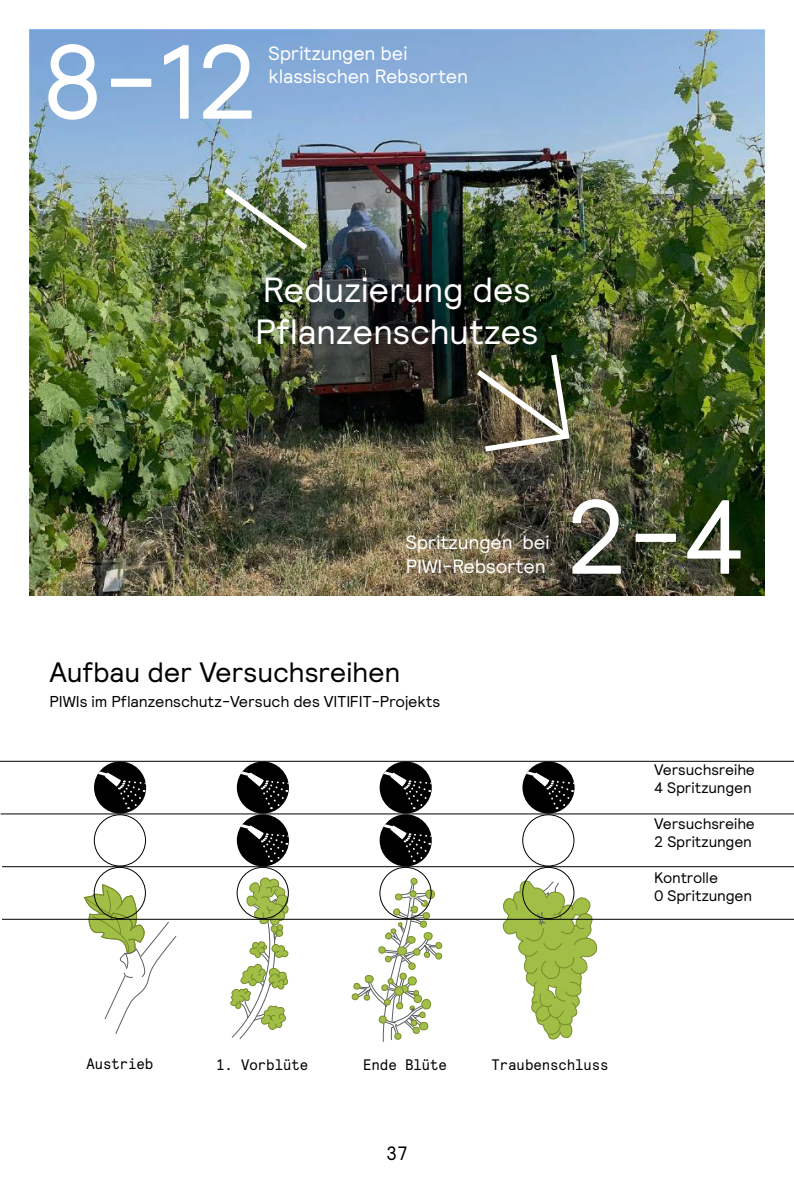
<style>
.page{position:relative;width:794px;height:1191px;background:#fff}
.page>*{position:absolute;margin:0;border:0;box-sizing:border-box;transform-origin:0 0}
.t1{font:105px "Relative";color:#fff}
.t2{font:35px/42px "Relative";letter-spacing:-.005em;color:#fff}
.t3{font:28px "Relative";letter-spacing:-.01em;color:#000}
.t4{font:19.25px/23.1px "Relative";letter-spacing:-.005em;color:#fff}
.t5{font:19.25px "Relative 11 Pitch";color:#000}
.t6{font:15.75px "Relative";letter-spacing:-.01em;color:#000}
.t7{font:15.22px/18.2px "Relative";letter-spacing:-.01em;color:#000}
.t8{font:15.22px "Relative 11 Pitch";color:#000}
</style>
<div class="page">
<img style="left:30px;top:30px;width:734px;height:565px">
<svg style="left:84px;top:868px;width:93px;height:166px"></svg>
<svg style="left:351px;top:875px;width:93px;height:66px"></svg>
<svg style="left:501px;top:879px;width:96px;height:161px"></svg>
<svg style="left:351px;top:941px;width:92px;height:101px"></svg>
<svg style="left:229px;top:874px;width:61px;height:165px"></svg>
<hr style="left:1px;top:813px;width:793px;height:1px;background:#000">
<hr style="left:0;top:761px;width:794px;height:1px;background:#000">
<hr style="left:2px;top:866px;width:792px;height:1px;background:#000">
<hr style="left:2px;top:919px;width:792px;height:1px;background:#000">
<div style="left:94px;top:761px;width:52px;height:52px;background:#000;border-radius:50%"></div>
<svg style="left:94px;top:767px;width:52px;height:43px"></svg>
<div style="left:94px;top:814px;width:52px;height:52px;border:1px solid #000;border-radius:50%"></div>
<div style="left:94px;top:867px;width:52px;height:52px;border:1px solid #000;border-radius:50%"></div>
<div style="left:380px;top:761px;width:52px;height:52px;background:#000;border-radius:50%"></div>
<svg style="left:380px;top:767px;width:52px;height:43px"></svg>
<div style="left:380px;top:814px;width:52px;height:52px;background:#000;border-radius:50%"></div>
<svg style="left:380px;top:820px;width:52px;height:42px"></svg>
<div style="left:379px;top:867px;width:52px;height:52px;border:1px solid #000;border-radius:50%"></div>
<svg style="left:522px;top:761px;width:52px;height:52px"></svg>
<svg style="left:522px;top:767px;width:53px;height:43px"></svg>
<div style="left:522px;top:814px;width:52px;height:52px;border:1px solid #000;border-radius:50%"></div>
<div style="left:522px;top:867px;width:52px;height:52px;border:1px solid #000;border-radius:50%"></div>
<div style="left:237px;top:761px;width:52px;height:52px;background:#000;border-radius:50%"></div>
<svg style="left:237px;top:767px;width:52px;height:43px"></svg>
<div style="left:237px;top:814px;width:52px;height:52px;background:#000;border-radius:50%"></div>
<svg style="left:237px;top:820px;width:52px;height:42px"></svg>
<div style="left:237px;top:867px;width:52px;height:52px;border:1px solid #000;border-radius:50%"></div>
<img style="left:219px;top:182px;width:94px;height:73px">
<img style="left:471px;top:349px;width:103px;height:106px">
<h1 class="t1" style="left:41px;top:14px;width:220px">8-12</h1>
<p class="t4" style="left:268px;top:41px;width:201px">Spritzungen bei klassischen Rebsorten</p>
<h2 class="t2" style="left:255px;top:267px;width:285px">Reduzierung des<br>Pflanzenschutzes</h2>
<p class="t4" style="left:406px;top:530px;width:145px">Spritzungen bei<br>PIWI-Rebsorten</p>
<h1 class="t1" style="left:565px;top:469px;width:182px">2-4</h1>
<h3 class="t3" style="left:50px;top:654px;width:352px">Aufbau der Versuchsreihen</h3>
<p class="t6" style="left:50px;top:691px;width:392px">PIWIs im Pflanzenschutz-Versuch des VITIFIT-Projekts</p>
<p class="t7" style="left:654px;top:760px;width:102px">Versuchsreihe<br>4 Spritzungen</p>
<p class="t7" style="left:654px;top:813px;width:102px">Versuchsreihe<br>2 Spritzungen</p>
<p class="t7" style="left:654px;top:868px;width:99px">Kontrolle<br>0 Spritzungen</p>
<p class="t8" style="left:86px;top:1054px;width:68px">Austrieb</p>
<p class="t8" style="left:216px;top:1055px;width:94px">1. Vorblüte</p>
<p class="t8" style="left:363px;top:1055px;width:85px">Ende Blüte</p>
<p class="t8" style="left:491px;top:1055px;width:119px">Traubenschluss</p>
<p class="t5" style="left:386px;top:1140px;width:23px">37</p>
</div>
